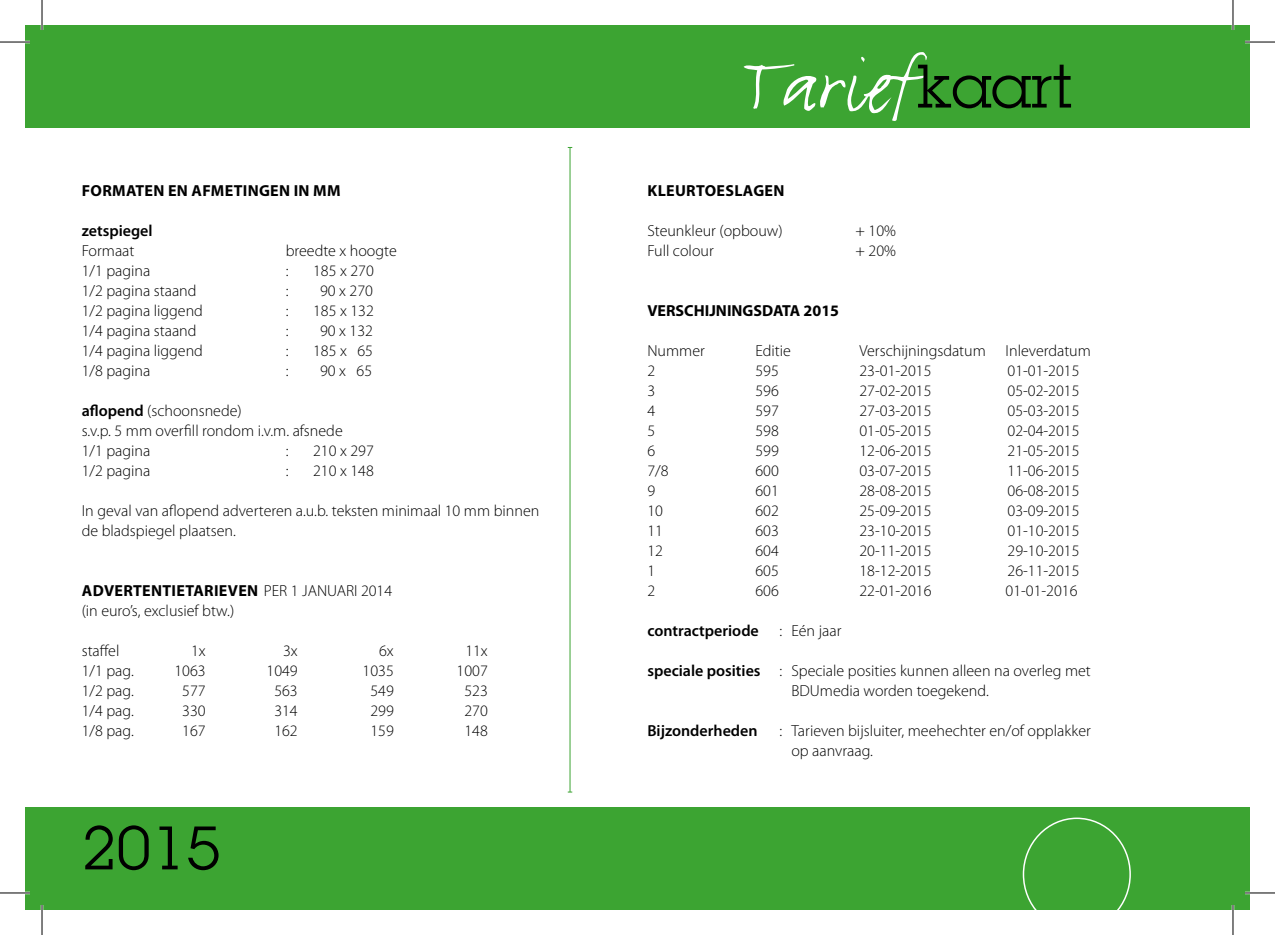
<style>
.page{position:relative;width:1275px;height:935px;background:#fff}
.page>*{position:absolute;margin:0;border:0;box-sizing:border-box;transform-origin:0 0}
.t1{font:87px "Justlefthand";color:#fff}
.t2{font:60px "Lubalin Graph Std";color:#000}
.t3{font:300 16px/20px "Myriad Pro";color:#000}
.t4{font:700 16px "Myriad Pro";color:#000}
.t5{font:600 16px "Myriad Pro";color:#000}
.s1{font-weight:600}
.s2{font-family:"Lubalin Graph Std";font-size:60px;color:#000}
</style>
<div class="page">
<div style="left:25px;top:807px;width:1225px;height:102px;background:#3ca432"></div>
<div style="left:25px;top:25px;width:1225px;height:102px;background:#3ca432"></div>
<svg style="left:1022px;top:817px;width:109px;height:92px"></svg>
<hr style="left:569px;top:147px;width:1px;height:645px;background:#3ca432">
<hr style="left:0;top:41px;width:30px;height:2px;background:#fff">
<hr style="left:1245px;top:41px;width:30px;height:2px;background:#fff">
<hr style="left:0;top:891px;width:30px;height:3px;background:#fff">
<hr style="left:1245px;top:891px;width:30px;height:3px;background:#fff">
<hr style="left:41px;top:0;width:2px;height:30px;background:#fff">
<hr style="left:41px;top:904px;width:2px;height:30px;background:#fff">
<hr style="left:1231px;top:0;width:3px;height:30px;background:#fff">
<hr style="left:1231px;top:904px;width:3px;height:30px;background:#fff">
<hr style="left:0;top:42px;width:30px;height:1px;background:#000">
<hr style="left:1245px;top:42px;width:30px;height:1px;background:#000">
<hr style="left:0;top:892px;width:30px;height:1px;background:#000">
<hr style="left:1245px;top:892px;width:30px;height:1px;background:#000">
<hr style="left:42px;top:0;width:1px;height:30px;background:#000">
<hr style="left:42px;top:904px;width:1px;height:30px;background:#000">
<hr style="left:1232px;top:0;width:1px;height:30px;background:#000">
<hr style="left:1232px;top:904px;width:1px;height:30px;background:#000">
<p class="t4" style="left:82px;top:180px;width:21px">FORMATEN</p>
<p class="t4" style="left:168px;top:180px;width:35px">EN AFMETINGEN</p>
<p class="t4" style="left:294px;top:180px;width:34px">IN MM</p>
<p class="t5" style="left:82px;top:220px;width:72px">zetspiegel</p>
<p class="t3" style="left:82px;top:240px;width:54px">Formaat</p>
<p class="t3" style="left:286px;top:240px;width:112px">breedte x hoogte</p>
<p class="t3" style="left:82px;top:260px;width:70px">1/1 pagina</p>
<p class="t3" style="left:286px;top:260px;width:4px">:</p>
<p class="t3" style="left:313px;top:260px;width:62px">185 x 270</p>
<p class="t3" style="left:82px;top:280px;width:116px">1/2 pagina staand</p>
<p class="t3" style="left:286px;top:280px;width:4px">:</p>
<p class="t3" style="left:320px;top:280px;width:54px">90 x 270</p>
<p class="t3" style="left:82px;top:300px;width:123px">1/2 pagina liggend</p>
<p class="t3" style="left:286px;top:300px;width:4px">:</p>
<p class="t3" style="left:313px;top:300px;width:62px">185 x 132</p>
<p class="t3" style="left:82px;top:320px;width:116px">1/4 pagina staand</p>
<p class="t3" style="left:286px;top:320px;width:4px">:</p>
<p class="t3" style="left:320px;top:320px;width:54px">90 x 132</p>
<p class="t3" style="left:82px;top:340px;width:123px">1/4 pagina liggend</p>
<p class="t3" style="left:286px;top:340px;width:4px">:</p>
<p class="t3" style="left:313px;top:340px;width:61px">185 x 65</p>
<p class="t3" style="left:82px;top:360px;width:70px">1/8 pagina</p>
<p class="t3" style="left:286px;top:360px;width:4px">:</p>
<p class="t3" style="left:320px;top:360px;width:54px">90 x 65</p>
<p class="t3" style="left:82px;top:400px;width:262px"><span class="s1">aflopend</span> (schoonsnede)<br>s.v.p. 5 mm overfill rondom i.v.m. afsnede<br>1/1 pagina</p>
<p class="t3" style="left:286px;top:440px;width:4px">:</p>
<p class="t3" style="left:313px;top:440px;width:62px">210 x 297</p>
<p class="t3" style="left:82px;top:460px;width:70px">1/2 pagina</p>
<p class="t3" style="left:286px;top:460px;width:4px">:</p>
<p class="t3" style="left:313px;top:460px;width:62px">210 x 148</p>
<p class="t3" style="left:82px;top:500px;width:459px">In geval van aflopend adverteren a.u.b. teksten minimaal 10 mm binnen de bladspiegel plaatsen.</p>
<p class="t4" style="left:82px;top:580px;width:33px">ADVERTENTIETARIEVEN</p>
<p class="t3" style="left:264px;top:580px;width:130px">PER 1 JANUARI 2014</p>
<p class="t3" style="left:82px;top:600px;width:154px">(in euro’s, exclusief btw.)</p>
<p class="t3" style="left:82px;top:640px;width:39px">staffel</p>
<p class="t3" style="left:191px;top:640px;width:16px">1x</p>
<p class="t3" style="left:283px;top:640px;width:16px">3x</p>
<p class="t3" style="left:379px;top:640px;width:16px">6x</p>
<p class="t3" style="left:465px;top:640px;width:24px">11x</p>
<p class="t3" style="left:82px;top:660px;width:54px">1/1 pag.</p>
<p class="t3" style="left:174px;top:660px;width:33px">1063</p>
<p class="t3" style="left:266px;top:660px;width:33px">1049</p>
<p class="t3" style="left:362px;top:660px;width:33px">1035</p>
<p class="t3" style="left:456px;top:660px;width:33px">1007</p>
<p class="t3" style="left:82px;top:680px;width:54px">1/2 pag.</p>
<p class="t3" style="left:182px;top:680px;width:25px">577</p>
<p class="t3" style="left:274px;top:680px;width:25px">563</p>
<p class="t3" style="left:370px;top:680px;width:25px">549</p>
<p class="t3" style="left:464px;top:680px;width:25px">523</p>
<p class="t3" style="left:82px;top:700px;width:54px">1/4 pag.</p>
<p class="t3" style="left:182px;top:700px;width:25px">330</p>
<p class="t3" style="left:274px;top:700px;width:25px">314</p>
<p class="t3" style="left:370px;top:700px;width:25px">299</p>
<p class="t3" style="left:464px;top:700px;width:25px">270</p>
<p class="t3" style="left:82px;top:720px;width:54px">1/8 pag.</p>
<p class="t3" style="left:182px;top:720px;width:25px">167</p>
<p class="t3" style="left:274px;top:720px;width:25px">162</p>
<p class="t3" style="left:370px;top:720px;width:25px">159</p>
<p class="t3" style="left:464px;top:720px;width:25px">148</p>
<h2 class="t2" style="left:82px;top:810px;width:141px">2015</h2>
<h1 class="t1" style="left:741px;top:36px;width:332px">Tarief<span class="s2">kaart</span></h1>
<p class="t4" style="left:647px;top:180px;width:50px">KLEURTOESLAGEN</p>
<p class="t3" style="left:647px;top:220px;width:137px">Steunkleur (opbouw)</p>
<p class="t3" style="left:855px;top:220px;width:42px">+ 10%</p>
<p class="t3" style="left:647px;top:240px;width:68px">Full colour</p>
<p class="t3" style="left:855px;top:240px;width:42px">+ 20%</p>
<p class="t4" style="left:647px;top:300px;width:193px">VERSCHIJNINGSDATA 2015</p>
<p class="t3" style="left:647px;top:340px;width:59px">Nummer</p>
<p class="t3" style="left:755px;top:340px;width:37px">Editie</p>
<p class="t3" style="left:859px;top:340px;width:233px">Verschijningsdatum Inleverdatum</p>
<p class="t3" style="left:647px;top:360px;width:9px">2</p>
<p class="t3" style="left:755px;top:360px;width:25px">595</p>
<p class="t3" style="left:859px;top:360px;width:73px">23-01-2015</p>
<p class="t3" style="left:1007px;top:360px;width:74px">01-01-2015</p>
<p class="t3" style="left:647px;top:380px;width:9px">3</p>
<p class="t3" style="left:755px;top:380px;width:25px">596</p>
<p class="t3" style="left:859px;top:380px;width:73px">27-02-2015</p>
<p class="t3" style="left:1007px;top:380px;width:74px">05-02-2015</p>
<p class="t3" style="left:647px;top:400px;width:9px">4</p>
<p class="t3" style="left:755px;top:400px;width:25px">597</p>
<p class="t3" style="left:859px;top:400px;width:73px">27-03-2015</p>
<p class="t3" style="left:1007px;top:400px;width:74px">05-03-2015</p>
<p class="t3" style="left:647px;top:420px;width:9px">5</p>
<p class="t3" style="left:755px;top:420px;width:25px">598</p>
<p class="t3" style="left:859px;top:420px;width:73px">01-05-2015</p>
<p class="t3" style="left:1007px;top:420px;width:74px">02-04-2015</p>
<p class="t3" style="left:647px;top:440px;width:9px">6</p>
<p class="t3" style="left:755px;top:440px;width:25px">599</p>
<p class="t3" style="left:859px;top:440px;width:73px">12-06-2015</p>
<p class="t3" style="left:1007px;top:440px;width:74px">21-05-2015</p>
<p class="t3" style="left:647px;top:460px;width:23px">7/8</p>
<p class="t3" style="left:755px;top:460px;width:25px">600</p>
<p class="t3" style="left:859px;top:460px;width:73px">03-07-2015</p>
<p class="t3" style="left:1007px;top:460px;width:74px">11-06-2015</p>
<p class="t3" style="left:647px;top:480px;width:9px">9</p>
<p class="t3" style="left:755px;top:480px;width:25px">601</p>
<p class="t3" style="left:859px;top:480px;width:73px">28-08-2015</p>
<p class="t3" style="left:1007px;top:480px;width:74px">06-08-2015</p>
<p class="t3" style="left:647px;top:500px;width:17px">10</p>
<p class="t3" style="left:755px;top:500px;width:25px">602</p>
<p class="t3" style="left:859px;top:500px;width:73px">25-09-2015</p>
<p class="t3" style="left:1007px;top:500px;width:74px">03-09-2015</p>
<p class="t3" style="left:647px;top:520px;width:17px">11</p>
<p class="t3" style="left:755px;top:520px;width:25px">603</p>
<p class="t3" style="left:859px;top:520px;width:73px">23-10-2015</p>
<p class="t3" style="left:1007px;top:520px;width:74px">01-10-2015</p>
<p class="t3" style="left:647px;top:540px;width:17px">12</p>
<p class="t3" style="left:755px;top:540px;width:25px">604</p>
<p class="t3" style="left:859px;top:540px;width:73px">20-11-2015</p>
<p class="t3" style="left:1007px;top:540px;width:74px">29-10-2015</p>
<p class="t3" style="left:647px;top:560px;width:9px">1</p>
<p class="t3" style="left:755px;top:560px;width:25px">605</p>
<p class="t3" style="left:859px;top:560px;width:73px">18-12-2015</p>
<p class="t3" style="left:1007px;top:560px;width:74px">26-11-2015</p>
<p class="t3" style="left:647px;top:580px;width:9px">2</p>
<p class="t3" style="left:755px;top:580px;width:25px">606</p>
<p class="t3" style="left:859px;top:580px;width:73px">22-01-2016</p>
<p class="t3" style="left:1005px;top:580px;width:74px">01-01-2016</p>
<p class="t5" style="left:647px;top:620px;width:113px">contractperiode</p>
<p class="t3" style="left:779px;top:620px;width:63px">: Eén jaar</p>
<p class="t3" style="left:791px;top:660px;width:301px;text-indent:-144px"><span class="s1">speciale posities</span> : Speciale posities kunnen alleen na overleg met<br>BDUmedia worden toegekend.</p>
<p class="t5" style="left:647px;top:720px;width:112px">Bijzonderheden</p>
<p class="t3" style="left:791px;top:720px;width:301px;text-indent:-12px">: Tarieven bijsluiter, meehechter en/of opplakker op aanvraag.</p>
</div>
